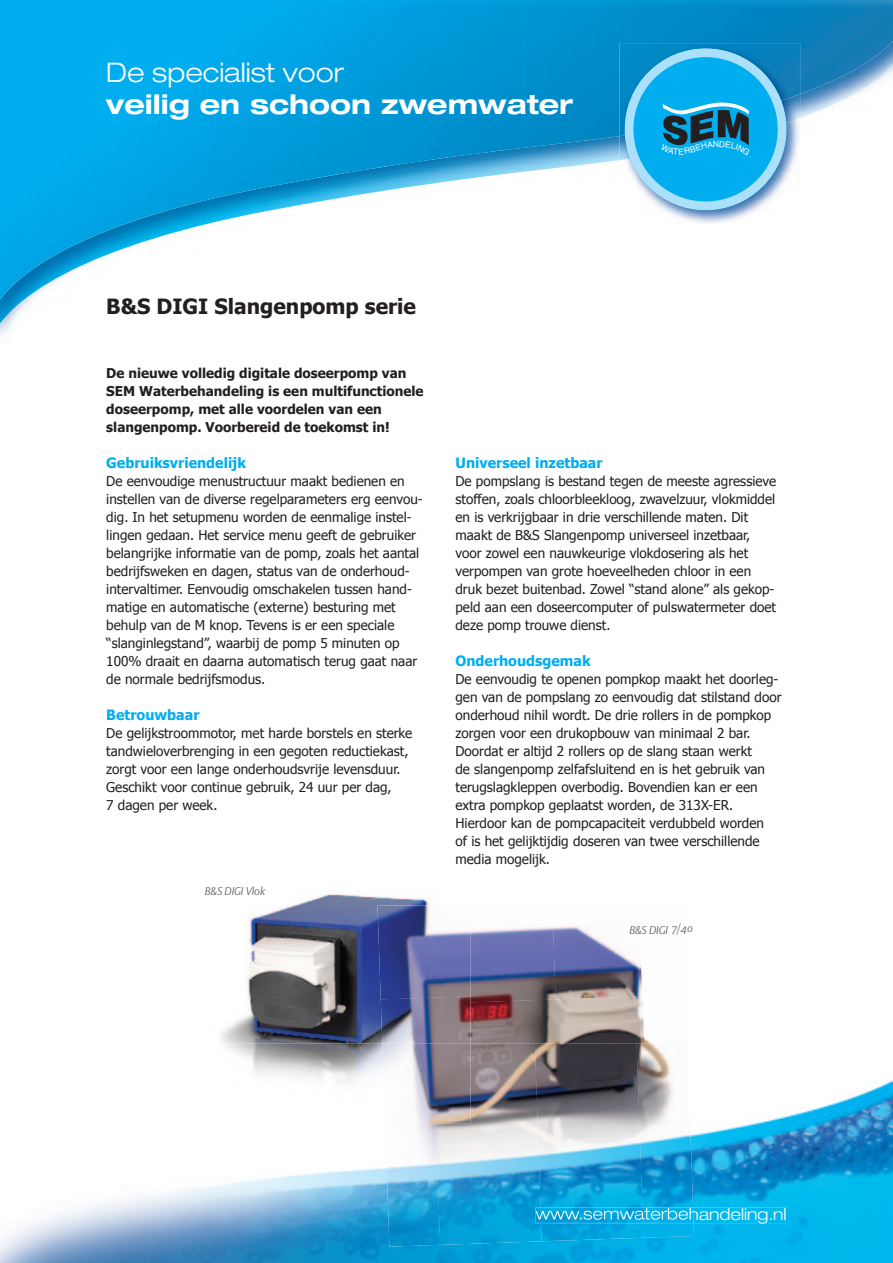
<style>
.page{position:relative;width:893px;height:1263px;background:#fff}
.page>*{position:absolute;margin:0;border:0;box-sizing:border-box;transform-origin:0 0}
.t1{font:700 expanded 27px "Helvetica Neue";color:#fff}
.t2{font:300 expanded 27px "Helvetica Neue";color:#fff}
.t3{font:700 21px "Tahoma";color:#231f20}
.t4{font:700 14.25px "Tahoma";color:#00aeef}
.t5{font:13.5px/18px "Tahoma";color:#231f20}
.t6{font:700 13.5px/18px "Tahoma";color:#231f20}
.t7{font:italic 11.1px "DTL Argo ST Light";letter-spacing:-.005em;color:#6c6d70}
</style>
<div class="page">
<img style="left:0;top:323px;width:12px;height:13px">
<img style="left:800px;top:50px;width:93px;height:68px">
<img style="left:263px;top:200px;width:65px;height:12px">
<img style="left:526px;top:148px;width:93px;height:24px">
<img style="left:105px;top:200px;width:105px;height:56px">
<img style="left:210px;top:200px;width:53px;height:23px">
<img style="left:0;top:300px;width:31px;height:23px">
<img style="left:0;top:0;width:526px;height:200px">
<img style="left:525px;top:0;width:105px;height:148px">
<img style="left:630px;top:0;width:263px;height:50px">
<img style="left:800px;top:49px;width:84px;height:45px">
<img style="left:0;top:200px;width:105px;height:100px">
<img style="left:105px;top:200px;width:104px;height:32px">
<img style="left:626px;top:160px;width:169px;height:63px">
<img style="left:619px;top:136px;width:181px;height:24px">
<img style="left:619px;top:43px;width:181px;height:93px">
<div style="left:624px;top:48px;width:163px;height:162px;border:9px solid #aae0f9;border-radius:50%"></div>
<img style="left:221px;top:894px;width:208px;height:149px">
<img style="left:0;top:1179px;width:262px;height:84px">
<img style="left:683px;top:1080px;width:210px;height:183px">
<img style="left:262px;top:1168px;width:158px;height:95px">
<img style="left:420px;top:1238px;width:263px;height:25px">
<img style="left:225px;top:1043px;width:157px;height:41px">
<img style="left:694px;top:1207px;width:92px;height:16px">
<img style="left:471px;top:927px;width:81px;height:69px">
<img style="left:552px;top:926px;width:87px;height:70px">
<img style="left:639px;top:965px;width:12px;height:78px">
<img style="left:381px;top:996px;width:263px;height:47px">
<img style="left:377px;top:905px;width:94px;height:94px">
<img style="left:440px;top:1043px;width:95px;height:98px">
<img style="left:535px;top:1043px;width:101px;height:98px">
<img style="left:636px;top:1043px;width:58px;height:195px">
<img style="left:385px;top:1123px;width:55px;height:123px">
<img style="left:437px;top:1141px;width:105px;height:104px">
<img style="left:538px;top:1137px;width:105px;height:104px">
<img style="left:382px;top:1043px;width:89px;height:80px">
<img style="left:535px;top:1207px;width:159px;height:16px">
<svg style="left:629px;top:53px;width:153px;height:153px;background:#2eabdd"></svg>
<h1 class="t2" style="left:106px;top:56px;width:239px">De specialist voor</h1>
<h1 class="t1" style="left:106px;top:87px;width:468px">veilig en schoon zwemwater</h1>
<h2 class="t3" style="left:106px;top:291px;width:311px">B&amp;S DIGI Slangenpomp serie</h2>
<p class="t6" style="left:106px;top:363px;width:319px">De nieuwe volledig digitale doseerpomp van SEM Waterbehandeling is een multifunctionele doseerpomp, met alle voordelen van een slangenpomp. Voorbereid de toekomst in!</p>
<p class="t4" style="left:106px;top:453px;width:141px">Gebruiksvriendelijk</p>
<p class="t5" style="left:106px;top:471px;width:318px">De eenvoudige menustructuur maakt bedienen en instellen van de diverse regelparameters erg eenvou&shy;dig. In het setupmenu worden de eenmalige instel&shy;lingen gedaan. Het service menu geeft de gebruiker belangrijke informatie van de pomp, zoals het aantal bedrijfsweken en dagen, status van de onderhoud&shy;intervaltimer. Eenvoudig omschakelen tussen hand&shy;matige en automatische (externe) besturing met behulp van de M knop. Tevens is er een speciale “slanginlegstand”, waarbij de pomp 5 minuten op 100% draait en daarna automatisch terug gaat naar de normale bedrijfsmodus.</p>
<p class="t4" style="left:106px;top:705px;width:95px">Betrouwbaar</p>
<p class="t5" style="left:106px;top:723px;width:308px">De gelijkstroommotor, met harde borstels en sterke tandwieloverbrenging in een gegoten reductiekast, zorgt voor een lange onderhoudsvrije levensduur.<br>Geschikt voor continue gebruik, 24 uur per dag,<br>7 dagen per week.</p>
<p class="t7" style="left:205px;top:885px;width:62px">B&amp;S DIGI Vlok</p>
<p class="t4" style="left:455px;top:453px;width:149px">Universeel inzetbaar</p>
<p class="t5" style="left:455px;top:471px;width:322px">De pompslang is bestand tegen de meeste agressieve stoffen, zoals chloorbleekloog, zwavelzuur, vlokmiddel en is verkrijgbaar in drie verschillende maten. Dit maakt de B&amp;S Slangenpomp universeel inzetbaar, voor zowel een nauwkeurige vlokdosering als het verpompen van grote hoeveelheden chloor in een druk bezet buitenbad. Zowel “stand alone” als gekop&shy;peld aan een doseercomputer of pulswatermeter doet deze pomp trouwe dienst.</p>
<p class="t4" style="left:455px;top:651px;width:137px">Onderhoudsgemak</p>
<p class="t5" style="left:455px;top:669px;width:328px">De eenvoudig te openen pompkop maakt het doorleg&shy;gen van de pompslang zo eenvoudig dat stilstand door onderhoud nihil wordt. De drie rollers in de pompkop zorgen voor een drukopbouw van minimaal 2 bar.<br>Doordat er altijd 2 rollers op de slang staan werkt<br>de slangenpomp zelfafsluitend en is het gebruik van terugslagkleppen overbodig. Bovendien kan er een extra pompkop geplaatst worden, de 313X-ER.<br>Hierdoor kan de pompcapaciteit verdubbeld worden<br>of is het gelijktijdig doseren van twee verschillende media mogelijk.</p>
<p class="t7" style="left:629px;top:923px;width:66px">B&amp;S DIGI 7/40</p>
</div>
